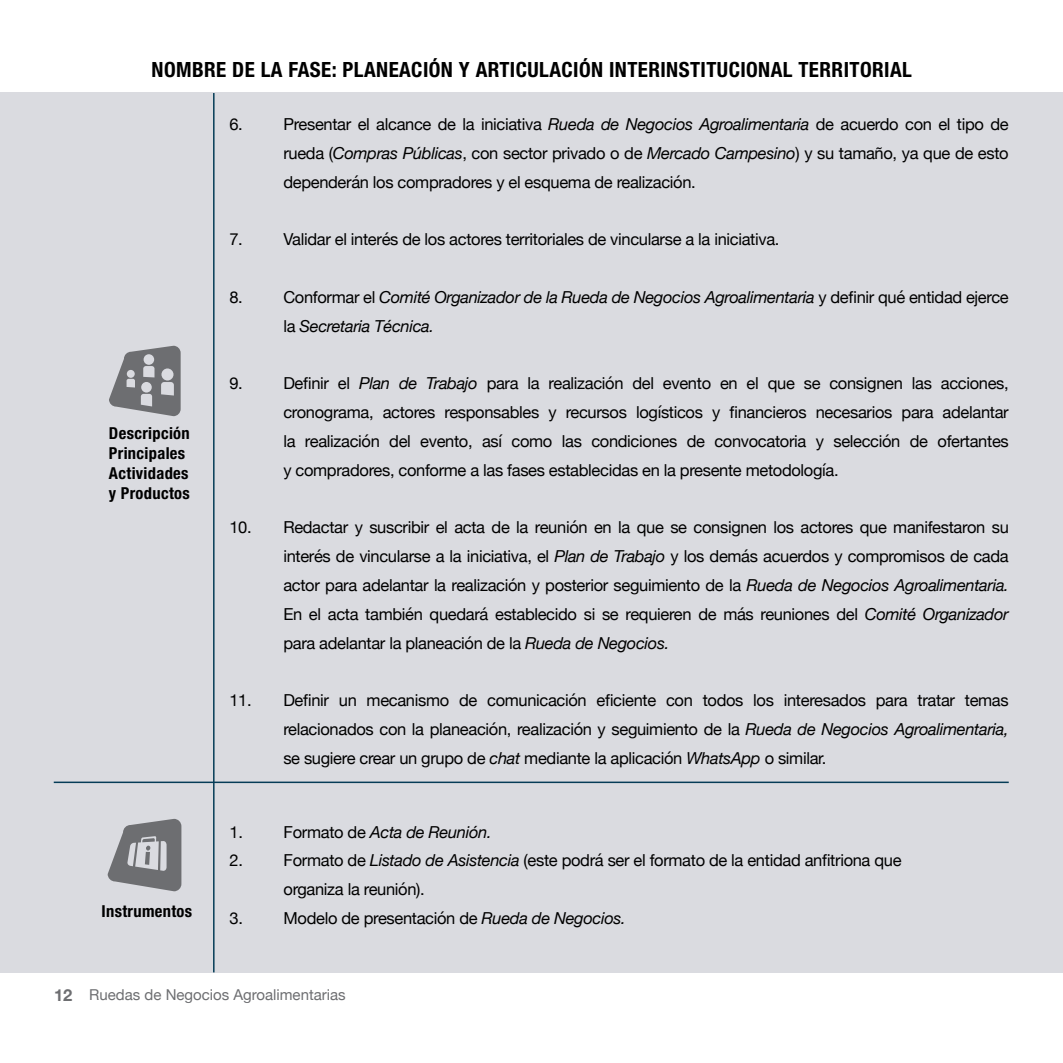
<style>
.page{position:relative;width:1063px;height:1063px;background:#fff}
.page>*{position:absolute;margin:0;border:0;box-sizing:border-box;transform-origin:0 0}
.t1{font:700 condensed 21px "Helvetica Neue";letter-spacing:.02em;color:#000}
.t2{font:16.5px/28.8px "Helvetica Neue";letter-spacing:-.02em;color:#000;text-align:justify}
.t3{font:italic 16.5px/28.8px "Helvetica Neue";letter-spacing:-.02em;color:#000}
.t4{font:700 condensed 16.5px/19.8px "Helvetica Neue";letter-spacing:.02em;color:#000}
.t5{font:15px "Helvetica Neue";color:#6d6e71}
.s1{font-style:italic}
.s2{font-style:normal}
.s3{font-weight:700;font-size:16.5px}
</style>
<div class="page">
<div style="left:0;top:92px;width:1063px;height:880px;background:#dadbe0"></div>
<hr style="left:54px;top:782px;width:955px;height:1px;background:#053c57">
<hr style="left:213px;top:93px;width:2px;height:879px;background:#053c57">
<svg style="left:109px;top:346px;width:72px;height:70px"></svg>
<svg style="left:108px;top:819px;width:73px;height:72px"></svg>
<p class="t1" style="left:152px;top:57px;width:762px">NOMBRE DE LA FASE: PLANEACIÓN Y ARTICULACIÓN INTERINSTITUCIONAL TERRITORIAL</p>
<p class="t2" style="left:229px;top:111px;width:15px">6.</p>
<p class="t2" style="left:283px;top:111px;width:727px">Presentar el alcance de la iniciativa <span class="s1">Rueda de Negocios Agroalimentaria</span> de acuerdo con el tipo de rueda (<span class="s1">Compras Públicas</span>, con sector privado o de <span class="s1">Mercado Campesino</span>) y su tamaño, ya que de esto dependerán los compradores y el esquema de realización.</p>
<p class="t2" style="left:229px;top:226px;width:15px">7.</p>
<p class="t2" style="left:283px;top:226px;width:498px">Validar el interés de los actores territoriales de vincularse a la iniciativa.</p>
<p class="t4" style="left:109px;top:423px;width:82px">Descripción<br>Principales<br>Actividades y Productos</p>
<p class="t4" style="left:102px;top:901px;width:92px">Instrumentos</p>
<p class="t2" style="left:229px;top:284px;width:15px">8.</p>
<p class="t3" style="left:283px;top:284px;width:727px"><span class="s2">Conformar el</span> Comité Organizador de la Rueda de Negocios Agroalimentaria <span class="s2">y definir qué entidad ejerce la</span> Secretaria Técnica.</p>
<p class="t2" style="left:229px;top:370px;width:15px">9.</p>
<p class="t2" style="left:283px;top:370px;width:727px">Definir el <span class="s1">Plan de Trabajo</span> para la realización del evento en el que se consignen las acciones, cronograma, actores responsables y recursos logísticos y financieros necesarios para adelantar la realización del evento, así como las condiciones de convocatoria y selección de ofertantes y compradores, conforme a las fases establecidas en la presente metodología.</p>
<p class="t2" style="left:283px;top:514px;width:727px;text-indent:-54px">10. Redactar y suscribir el acta de la reunión en la que se consignen los actores que manifestaron su interés de vincularse a la iniciativa, el <span class="s1">Plan de Trabajo</span> y los demás acuerdos y compromisos de cada actor para adelantar la realización y posterior seguimiento de la <span class="s1">Rueda de Negocios Agroalimentaria.<br></span>En el acta también quedará establecido si se requieren de más reuniones del <span class="s1">Comité Organizador </span>para adelantar la planeación de la <span class="s1">Rueda de Negocios.</span></p>
<p class="t2" style="left:283px;top:687px;width:727px;text-indent:-54px">11. Definir un mecanismo de comunicación eficiente con todos los interesados para tratar temas relacionados con la planeación, realización y seguimiento de la <span class="s1">Rueda de Negocios Agroalimentaria, </span>se sugiere crear un grupo de <span class="s1">chat</span> mediante la aplicación <span class="s1">WhatsApp</span> o similar.</p>
<p class="t2" style="left:230px;top:818px;width:15px">1.</p>
<p class="t3" style="left:284px;top:818px;width:210px"><span class="s2">Formato de</span> Acta de Reunión.</p>
<p class="t2" style="left:230px;top:847px;width:15px">2.</p>
<p class="t2" style="left:284px;top:847px;width:619px">Formato de <span class="s1">Listado de Asistencia</span> (este podrá ser el formato de la entidad anfitriona que organiza la reunión).</p>
<p class="t2" style="left:230px;top:905px;width:15px">3.</p>
<p class="t2" style="left:284px;top:905px;width:344px">Modelo de presentación de <span class="s1">Rueda de Negocios.</span></p>
<p class="t5" style="left:54px;top:984px;width:293px"><span class="s3">12</span> Ruedas de Negocios Agroalimentarias</p>
</div>
